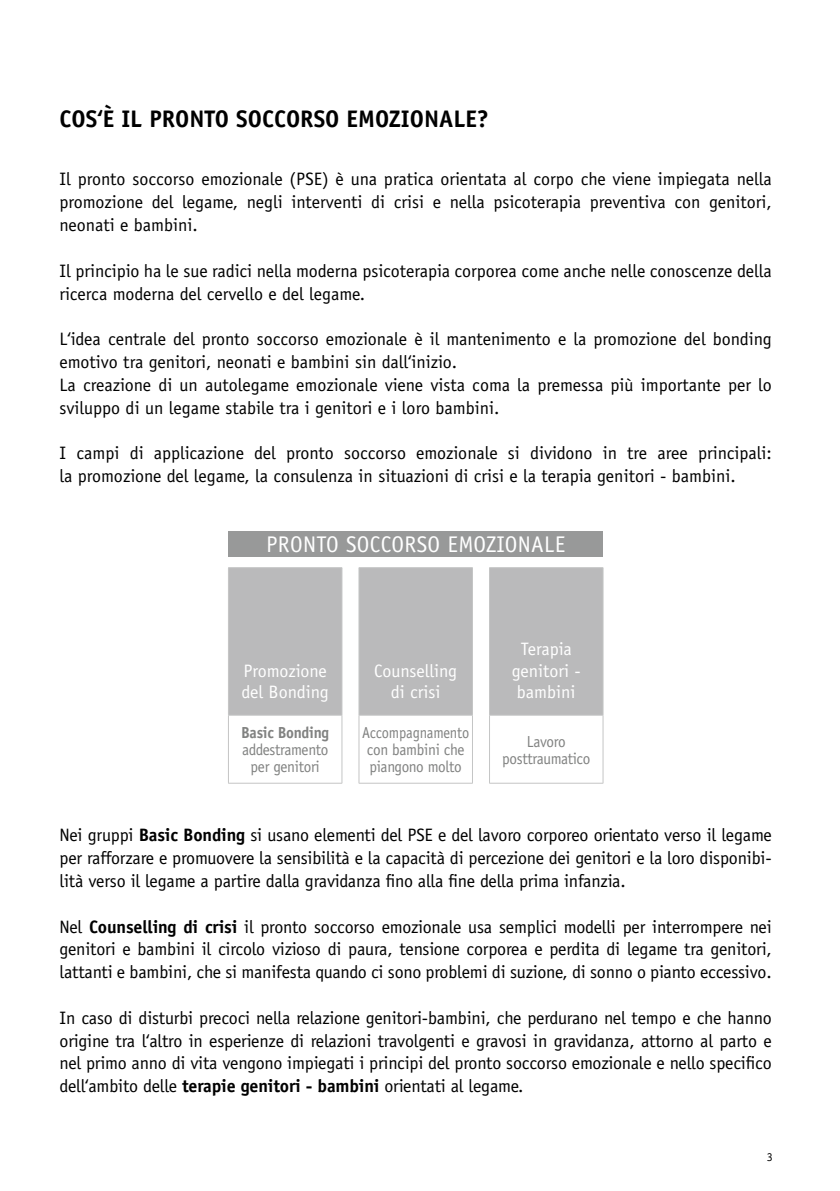
<style>
.page{position:relative;width:840px;height:1191px;background:#fff}
.page>*{position:absolute;margin:0;border:0;box-sizing:border-box;transform-origin:0 0}
.t1{font:700 24px "Officina Sans";color:#000}
.t2{font:22.8px "Officina Sans";letter-spacing:.045em;color:#fff}
.t3{font:18px/22.8px "Officina Sans";color:#000;text-align:justify}
.t4{font:18px/21.6px "Officina Sans";color:#fff;text-align:center}
.t5{font:16px/17px "Officina Sans";letter-spacing:-.02em;color:#818281;text-align:center;scale:.95 1}
.t6{font:16px/17px "Officina Sans";letter-spacing:-.02em;color:#818281;scale:.9 1}
.t7{font:700 16px "Officina Sans";letter-spacing:-.02em;color:#818281;scale:.95 1}
.t8{font:12px "Officina Sans";color:#000}
.s1{font-weight:700}
</style>
<div class="page">
<div style="left:228px;top:531px;width:374px;height:25px;background:#989999"></div>
<svg style="left:229px;top:567px;width:373px;height:148px;background:#bfc0c0"></svg>
<hr style="left:228px;top:715px;width:1px;height:68px;background:#c4c5c5">
<hr style="left:341px;top:715px;width:1px;height:68px;background:#c4c5c5">
<hr style="left:358px;top:715px;width:1px;height:68px;background:#c4c5c5">
<hr style="left:472px;top:715px;width:1px;height:68px;background:#c4c5c5">
<hr style="left:489px;top:715px;width:1px;height:68px;background:#c4c5c5">
<hr style="left:602px;top:715px;width:1px;height:68px;background:#c4c5c5">
<hr style="left:228px;top:783px;width:114px;height:1px;background:#c4c5c5">
<hr style="left:358px;top:783px;width:114px;height:1px;background:#c4c5c5">
<hr style="left:489px;top:783px;width:114px;height:1px;background:#c4c5c5">
<hr style="left:228px;top:567px;width:114px;height:1px;background:#c4c5c5">
<hr style="left:228px;top:568px;width:1px;height:147px;background:#c4c5c5">
<hr style="left:341px;top:568px;width:1px;height:147px;background:#c4c5c5">
<hr style="left:358px;top:567px;width:114px;height:1px;background:#c4c5c5">
<hr style="left:358px;top:568px;width:1px;height:147px;background:#c4c5c5">
<hr style="left:472px;top:568px;width:1px;height:147px;background:#c4c5c5">
<hr style="left:489px;top:567px;width:114px;height:1px;background:#c4c5c5">
<hr style="left:489px;top:568px;width:1px;height:147px;background:#c4c5c5">
<hr style="left:602px;top:568px;width:1px;height:147px;background:#c4c5c5">
<hr style="left:228px;top:715px;width:114px;height:1px;background:#c4c5c5">
<hr style="left:358px;top:715px;width:114px;height:1px;background:#c4c5c5">
<hr style="left:489px;top:715px;width:114px;height:1px;background:#c4c5c5">
<h1 class="t1" style="left:60px;top:103px;width:430px">Cos‘è il pronto soccorso emozionale?</h1>
<p class="t3" style="left:60px;top:168px;width:713px">Il pronto soccorso emozionale (PSE) è una pratica orientata al corpo che viene impiegata nella promozione del legame, negli interventi di crisi e nella psicoterapia preventiva con genitori, neonati e bambini.</p>
<p class="t3" style="left:60px;top:259px;width:713px">Il principio ha le sue radici nella moderna psicoterapia corporea come anche nelle conoscenze della ricerca moderna del cervello e del legame.</p>
<p class="t3" style="left:60px;top:328px;width:713px;text-align:left">L‘idea centrale del pronto soccorso emozionale è il mantenimento e la promozione del bonding emotivo tra genitori, neonati e bambini sin dall‘inizio.<br>La creazione di un autolegame emozionale viene vista coma la premessa più importante per lo sviluppo di un legame stabile tra i genitori e i loro bambini.</p>
<p class="t3" style="left:60px;top:442px;width:713px">I campi di applicazione del pronto soccorso emozionale si dividono in tre aree principali: la promozione del legame, la consulenza in situazioni di crisi e la terapia genitori - bambini.</p>
<p class="t2" style="left:266px;top:531px;width:300px">Pronto soccorso emozionale</p>
<p class="t4" style="left:241px;top:659px;width:89px;text-align:left">Promozione del Bonding</p>
<p class="t4" style="left:374px;top:659px;width:85px">Counselling di crisi</p>
<p class="t4" style="left:511px;top:638px;width:71px">Terapia genitori - bambini</p>
<p class="t7" style="left:241px;top:723px;width:94px">Basic Bonding</p>
<p class="t5" style="left:242px;top:741px;width:92px">addestramento per genitori</p>
<p class="t6" style="left:362px;top:724px;width:120px">Accompagnamento con bambini che piangono molto</p>
<p class="t5" style="left:502px;top:733px;width:94px">Lavoro posttraumatico</p>
<p class="t3" style="left:60px;top:824px;width:713px">Nei gruppi <span class="s1">Basic Bonding</span> si usano elementi del PSE e del lavoro corporeo orientato verso il legame per rafforzare e promuovere la sensibilità e la capacità di percezione dei genitori e la loro disponibi&shy;lità verso il legame a partire dalla gravidanza fino alla fine della prima infanzia.</p>
<p class="t3" style="left:60px;top:915px;width:713px">Nel <span class="s1">Counselling di crisi</span> il pronto soccorso emozionale usa semplici modelli per interrompere nei genitori e bambini il circolo vizioso di paura, tensione corporea e perdita di legame tra genitori, lattanti e bambini, che si manifesta quando ci sono problemi di suzione, di sonno o pianto eccessivo.</p>
<p class="t3" style="left:60px;top:1006px;width:713px">In caso di disturbi precoci nella relazione genitori-bambini, che perdurano nel tempo e che hanno origine tra l‘altro in esperienze di relazioni travolgenti e gravosi in gravidanza, attorno al parto e nel primo anno di vita vengono impiegati i principi del pronto soccorso emozionale e nello specifico dell‘ambito delle <span class="s1">terapie genitori - bambini</span> orientati al legame.</p>
<p class="t8" style="left:766px;top:1150px;width:7px">3</p>
</div>
